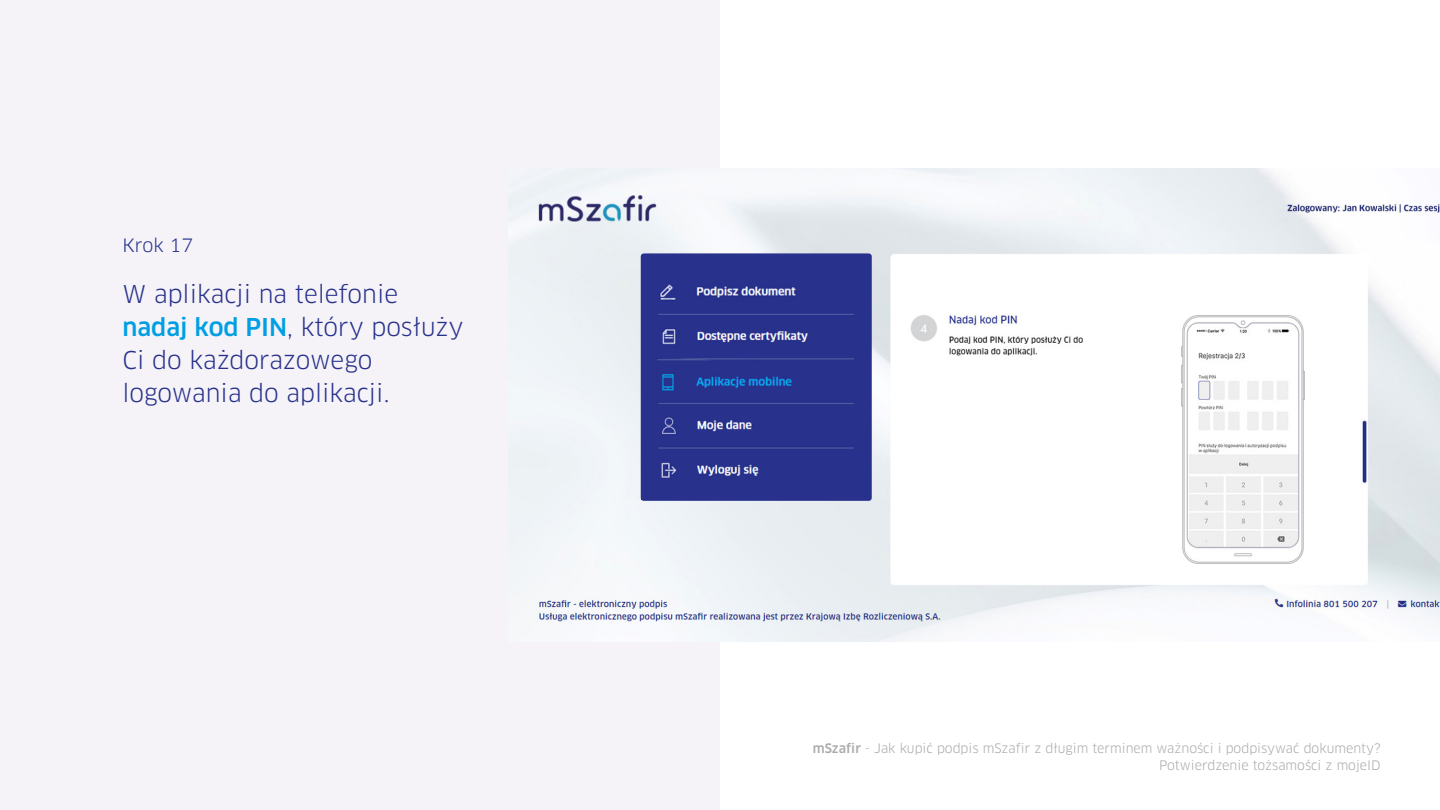
<style>
.page{position:relative;width:1440px;height:810px;background:#fff}
.page>*{position:absolute;margin:0;border:0;box-sizing:border-box;transform-origin:0 0}
.t1{font:24px/33px "Clan Pro";color:#28328c}
.t2{font:18px "Clan Pro";color:#28328c}
.t3{font:12.75px/16.5px "Clan Pro";color:#aaa;text-align:right}
.s1{font-weight:500;color:#009fe3}
.s2{font-weight:500}
</style>
<div class="page">
<div style="left:0;top:0;width:720px;height:810px;background:#f5f3f8"></div>
<img style="left:508px;top:169px;width:932px;height:472px">
<div style="left:1143px;top:303px;width:193px;height:264px;background:#fff"></div>
<img style="left:1182px;top:316px;width:123px;height:247px">
<div style="left:641px;top:253px;width:231px;height:248px;background:#29328b;border-radius:3px"></div>
<img style="left:657px;top:284px;width:197px;height:194px">
<h2 class="t2" style="left:122px;top:235px;width:72px">Krok 17</h2>
<h1 class="t1" style="left:122px;top:278px;width:343px">W aplikacji na telefonie <span class="s1">nadaj kod PIN</span>, który posłuży<br>Ci do każdorazowego logowania do aplikacji.</h1>
<p class="t3" style="left:813px;top:740px;width:569px"><span class="s2">mSzafir</span> - Jak kupić podpis mSzafir z długim terminem ważności i podpisywać dokumenty?<br>Potwierdzenie tożsamości z mojeID</p>
</div>
